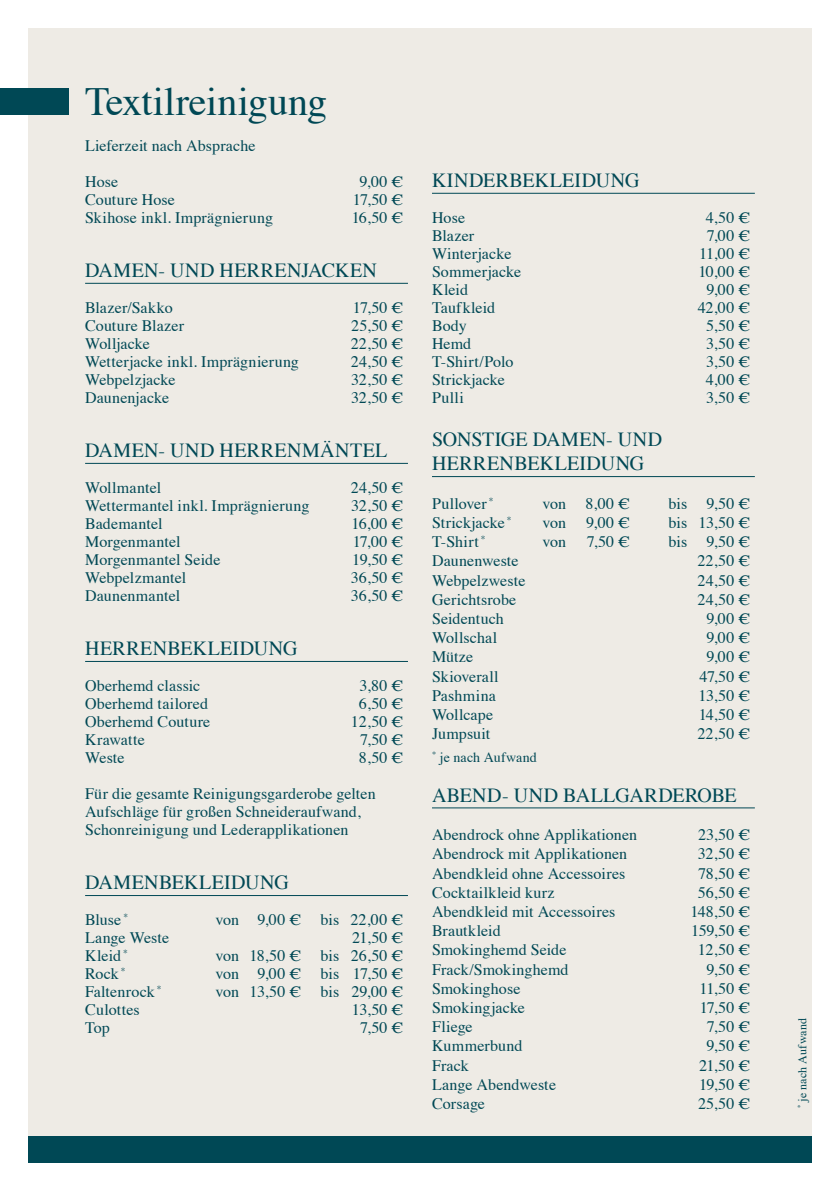
<style>
.page{position:relative;width:840px;height:1191px;background:#fff}
.page>*{position:absolute;margin:0;border:0;box-sizing:border-box;transform-origin:0 0}
.t1{font:40px "Times";color:#004855}
.t2{font:20px/24px "Times";letter-spacing:.01em;color:#004855}
.t3{font:16px/18px "Times";letter-spacing:.005em;color:#004855}
.t4{font:14px "Times";letter-spacing:.01em;color:#004855}
.t5{font:12px "Times";letter-spacing:.015em;color:#004855}
</style>
<div class="page">
<div style="left:28px;top:28px;width:783px;height:1134px;background:#eeebe5"></div>
<div style="left:28px;top:1136px;width:783px;height:26px;background:#004855"></div>
<hr style="left:85px;top:283px;width:323px;height:1px;background:#004855">
<hr style="left:85px;top:463px;width:323px;height:1px;background:#004855">
<hr style="left:85px;top:661px;width:323px;height:1px;background:#004855">
<hr style="left:85px;top:895px;width:323px;height:1px;background:#004855">
<hr style="left:432px;top:193px;width:322px;height:1px;background:#004855">
<hr style="left:432px;top:476px;width:322px;height:1px;background:#004855">
<hr style="left:432px;top:807px;width:322px;height:1px;background:#004855">
<div style="left:0;top:88px;width:68px;height:27px;background:#004855"></div>
<h1 class="t1" style="left:85px;top:64px;width:243px">Textilreinigung</h1>
<p class="t3" style="left:85px;top:135px;width:172px">Lieferzeit nach Absprache</p>
<p class="t3" style="left:85px;top:171px;width:35px">Hose</p>
<p class="t3" style="left:359px;top:171px;width:45px">9,00 €</p>
<p class="t3" style="left:85px;top:189px;width:91px">Couture Hose</p>
<p class="t3" style="left:353px;top:189px;width:52px">17,50 €</p>
<p class="t3" style="left:85px;top:207px;width:189px">Skihose inkl. Imprägnierung</p>
<p class="t3" style="left:351px;top:207px;width:53px">16,50 €</p>
<p class="t2" style="left:85px;top:257px;width:293px">DAMEN- UND HERRENJACKEN</p>
<p class="t3" style="left:85px;top:297px;width:89px">Blazer/Sakko</p>
<p class="t3" style="left:353px;top:297px;width:52px">17,50 €</p>
<p class="t3" style="left:85px;top:315px;width:100px">Couture Blazer</p>
<p class="t3" style="left:351px;top:315px;width:54px">25,50 €</p>
<p class="t3" style="left:85px;top:333px;width:66px">Wolljacke</p>
<p class="t3" style="left:350px;top:333px;width:54px">22,50 €</p>
<p class="t3" style="left:85px;top:351px;width:215px">Wetterjacke inkl. Imprägnierung</p>
<p class="t3" style="left:350px;top:351px;width:54px">24,50 €</p>
<p class="t3" style="left:85px;top:369px;width:92px">Webpelzjacke</p>
<p class="t3" style="left:351px;top:369px;width:54px">32,50 €</p>
<p class="t3" style="left:85px;top:387px;width:85px">Daunenjacke</p>
<p class="t3" style="left:351px;top:387px;width:54px">32,50 €</p>
<p class="t2" style="left:85px;top:437px;width:304px">DAMEN- UND HERRENMÄNTEL</p>
<p class="t3" style="left:85px;top:477px;width:78px">Wollmantel</p>
<p class="t3" style="left:350px;top:477px;width:54px">24,50 €</p>
<p class="t3" style="left:85px;top:495px;width:226px">Wettermantel inkl. Imprägnierung</p>
<p class="t3" style="left:351px;top:495px;width:54px">32,50 €</p>
<p class="t3" style="left:85px;top:513px;width:79px">Bademantel</p>
<p class="t3" style="left:351px;top:513px;width:53px">16,00 €</p>
<p class="t3" style="left:85px;top:531px;width:97px">Morgenmantel</p>
<p class="t3" style="left:352px;top:531px;width:52px">17,00 €</p>
<p class="t3" style="left:85px;top:549px;width:137px">Morgenmantel Seide</p>
<p class="t3" style="left:352px;top:549px;width:53px">19,50 €</p>
<p class="t3" style="left:85px;top:567px;width:103px">Webpelzmantel</p>
<p class="t3" style="left:351px;top:567px;width:54px">36,50 €</p>
<p class="t3" style="left:85px;top:585px;width:97px">Daunenmantel</p>
<p class="t3" style="left:351px;top:585px;width:54px">36,50 €</p>
<p class="t2" style="left:85px;top:635px;width:214px">HERRENBEKLEIDUNG</p>
<p class="t3" style="left:85px;top:675px;width:117px">Oberhemd classic</p>
<p class="t3" style="left:359px;top:675px;width:45px">3,80 €</p>
<p class="t3" style="left:85px;top:693px;width:124px">Oberhemd tailored</p>
<p class="t3" style="left:359px;top:693px;width:46px">6,50 €</p>
<p class="t3" style="left:85px;top:711px;width:127px">Oberhemd Couture</p>
<p class="t3" style="left:351px;top:711px;width:54px">12,50 €</p>
<p class="t3" style="left:85px;top:729px;width:61px">Krawatte</p>
<p class="t3" style="left:360px;top:729px;width:45px">7,50 €</p>
<p class="t3" style="left:85px;top:747px;width:41px">Weste</p>
<p class="t3" style="left:359px;top:747px;width:46px">8,50 €</p>
<p class="t3" style="left:85px;top:783px;width:292px">Für die gesamte Reinigungsgarderobe gelten<br>Aufschläge für großen Schneideraufwand,<br>Schonreinigung und Lederapplikationen</p>
<p class="t2" style="left:85px;top:869px;width:205px">DAMENBEKLEIDUNG</p>
<p class="t3" style="left:85px;top:909px;width:44px">Bluse <sup>*</sup></p>
<p class="t3" style="left:215px;top:909px;width:189px">von 9,00 € bis 22,00 €</p>
<p class="t3" style="left:85px;top:927px;width:86px">Lange Weste</p>
<p class="t3" style="left:352px;top:927px;width:53px">21,50 €</p>
<p class="t3" style="left:85px;top:945px;width:44px">Kleid <sup>*</sup></p>
<p class="t3" style="left:215px;top:945px;width:189px">von 18,50 € bis 26,50 €</p>
<p class="t3" style="left:85px;top:963px;width:42px">Rock <sup>*</sup></p>
<p class="t3" style="left:215px;top:963px;width:189px">von 9,00 € bis 17,50 €</p>
<p class="t3" style="left:85px;top:981px;width:78px">Faltenrock <sup>*</sup></p>
<p class="t3" style="left:215px;top:981px;width:189px">von 13,50 € bis 29,00 €</p>
<p class="t3" style="left:85px;top:999px;width:56px">Culottes</p>
<p class="t3" style="left:351px;top:999px;width:53px">13,50 €</p>
<p class="t3" style="left:85px;top:1017px;width:26px">Top</p>
<p class="t3" style="left:360px;top:1017px;width:45px">7,50 €</p>
<p class="t2" style="left:432px;top:167px;width:209px">KINDERBEKLEIDUNG</p>
<p class="t3" style="left:432px;top:207px;width:35px">Hose</p>
<p class="t3" style="left:705px;top:207px;width:46px">4,50 €</p>
<p class="t3" style="left:432px;top:225px;width:44px">Blazer</p>
<p class="t3" style="left:706px;top:225px;width:45px">7,00 €</p>
<p class="t3" style="left:432px;top:243px;width:81px">Winterjacke</p>
<p class="t3" style="left:698px;top:243px;width:53px">11,00 €</p>
<p class="t3" style="left:432px;top:261px;width:91px">Sommerjacke</p>
<p class="t3" style="left:698px;top:261px;width:53px">10,00 €</p>
<p class="t3" style="left:432px;top:279px;width:37px">Kleid</p>
<p class="t3" style="left:706px;top:279px;width:45px">9,00 €</p>
<p class="t3" style="left:432px;top:297px;width:65px">Taufkleid</p>
<p class="t3" style="left:697px;top:297px;width:54px">42,00 €</p>
<p class="t3" style="left:432px;top:315px;width:36px">Body</p>
<p class="t3" style="left:705px;top:315px;width:46px">5,50 €</p>
<p class="t3" style="left:432px;top:333px;width:41px">Hemd</p>
<p class="t3" style="left:705px;top:333px;width:46px">3,50 €</p>
<p class="t3" style="left:432px;top:351px;width:83px">T-Shirt/Polo</p>
<p class="t3" style="left:705px;top:351px;width:46px">3,50 €</p>
<p class="t3" style="left:432px;top:369px;width:74px">Strickjacke</p>
<p class="t3" style="left:705px;top:369px;width:46px">4,00 €</p>
<p class="t3" style="left:432px;top:387px;width:33px">Pulli</p>
<p class="t3" style="left:705px;top:387px;width:46px">3,50 €</p>
<p class="t2" style="left:432px;top:426px;width:232px">SONSTIGE DAMEN- UND<br>HERRENBEKLEIDUNG</p>
<p class="t3" style="left:432px;top:493px;width:63px">Pullover <sup>*</sup></p>
<p class="t3" style="left:542px;top:493px;width:89px">von 8,00 €</p>
<p class="t3" style="left:668px;top:493px;width:83px">bis 9,50 €</p>
<p class="t3" style="left:432px;top:512px;width:81px">Strickjacke <sup>*</sup></p>
<p class="t3" style="left:542px;top:512px;width:25px">von</p>
<p class="t3" style="left:586px;top:512px;width:45px">9,00 €</p>
<p class="t3" style="left:668px;top:512px;width:83px">bis 13,50 €</p>
<p class="t3" style="left:432px;top:531px;width:55px">T-Shirt <sup>*</sup></p>
<p class="t3" style="left:542px;top:531px;width:25px">von</p>
<p class="t3" style="left:586px;top:531px;width:45px">7,50 €</p>
<p class="t3" style="left:668px;top:531px;width:83px">bis 9,50 €</p>
<p class="t3" style="left:432px;top:550px;width:88px">Daunenweste</p>
<p class="t3" style="left:697px;top:550px;width:54px">22,50 €</p>
<p class="t3" style="left:432px;top:570px;width:95px">Webpelzweste</p>
<p class="t3" style="left:697px;top:570px;width:54px">24,50 €</p>
<p class="t3" style="left:432px;top:589px;width:86px">Gerichtsrobe</p>
<p class="t3" style="left:697px;top:589px;width:54px">24,50 €</p>
<p class="t3" style="left:432px;top:608px;width:73px">Seidentuch</p>
<p class="t3" style="left:706px;top:608px;width:45px">9,00 €</p>
<p class="t3" style="left:432px;top:627px;width:67px">Wollschal</p>
<p class="t3" style="left:706px;top:627px;width:45px">9,00 €</p>
<p class="t3" style="left:432px;top:646px;width:43px">Mütze</p>
<p class="t3" style="left:706px;top:646px;width:45px">9,00 €</p>
<p class="t3" style="left:432px;top:666px;width:68px">Skioverall</p>
<p class="t3" style="left:699px;top:666px;width:52px">47,50 €</p>
<p class="t3" style="left:432px;top:685px;width:65px">Pashmina</p>
<p class="t3" style="left:698px;top:685px;width:53px">13,50 €</p>
<p class="t3" style="left:432px;top:704px;width:63px">Wollcape</p>
<p class="t3" style="left:698px;top:704px;width:53px">14,50 €</p>
<p class="t3" style="left:432px;top:723px;width:60px">Jumpsuit</p>
<p class="t3" style="left:697px;top:723px;width:54px">22,50 €</p>
<p class="t4" style="left:432px;top:744px;width:106px"><sup>*</sup> je nach Aufwand</p>
<p class="t2" style="left:432px;top:781px;width:306px">ABEND- UND BALLGARDEROBE</p>
<p class="t3" style="left:432px;top:824px;width:207px">Abendrock ohne Applikationen</p>
<p class="t3" style="left:697px;top:824px;width:54px">23,50 €</p>
<p class="t3" style="left:432px;top:843px;width:197px">Abendrock mit Applikationen</p>
<p class="t3" style="left:697px;top:843px;width:54px">32,50 €</p>
<p class="t3" style="left:432px;top:862px;width:195px">Abendkleid ohne Accessoires</p>
<p class="t3" style="left:697px;top:862px;width:54px">78,50 €</p>
<p class="t3" style="left:432px;top:882px;width:124px">Cocktailkleid kurz</p>
<p class="t3" style="left:697px;top:882px;width:54px">56,50 €</p>
<p class="t3" style="left:432px;top:901px;width:185px">Abendkleid mit Accessoires</p>
<p class="t3" style="left:690px;top:901px;width:61px">148,50 €</p>
<p class="t3" style="left:432px;top:920px;width:70px">Brautkleid</p>
<p class="t3" style="left:690px;top:920px;width:61px">159,50 €</p>
<p class="t3" style="left:432px;top:939px;width:136px">Smokinghemd Seide</p>
<p class="t3" style="left:697px;top:939px;width:54px">12,50 €</p>
<p class="t3" style="left:432px;top:958px;width:138px">Frack/Smokinghemd</p>
<p class="t3" style="left:706px;top:958px;width:45px">9,50 €</p>
<p class="t3" style="left:432px;top:978px;width:90px">Smokinghose</p>
<p class="t3" style="left:699px;top:978px;width:52px">11,50 €</p>
<p class="t3" style="left:432px;top:997px;width:94px">Smokingjacke</p>
<p class="t3" style="left:699px;top:997px;width:52px">17,50 €</p>
<p class="t3" style="left:432px;top:1016px;width:42px">Fliege</p>
<p class="t3" style="left:706px;top:1016px;width:45px">7,50 €</p>
<p class="t3" style="left:432px;top:1035px;width:92px">Kummerbund</p>
<p class="t3" style="left:706px;top:1035px;width:45px">9,50 €</p>
<p class="t3" style="left:432px;top:1054px;width:38px">Frack</p>
<p class="t3" style="left:698px;top:1054px;width:53px">21,50 €</p>
<p class="t3" style="left:432px;top:1074px;width:125px">Lange Abendweste</p>
<p class="t3" style="left:698px;top:1074px;width:53px">19,50 €</p>
<p class="t3" style="left:432px;top:1093px;width:55px">Corsage</p>
<p class="t3" style="left:697px;top:1093px;width:54px">25,50 €</p>
<p class="t5" style="left:790px;top:1108px;width:92px;rotate:-90deg"><sup>*</sup> je nach Aufwand</p>
</div>
